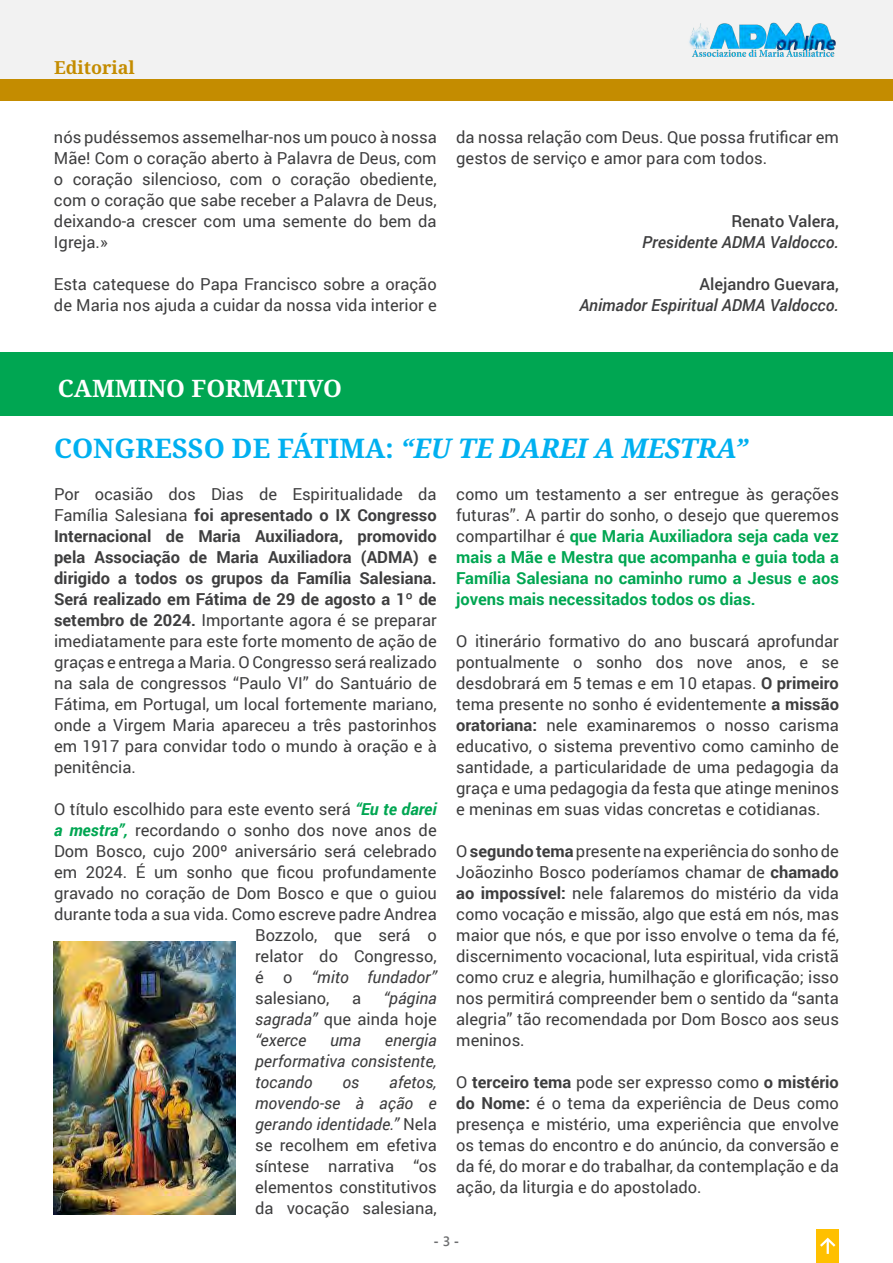
<style>
.page{position:relative;width:893px;height:1263px;background:#fff}
.page>*{position:absolute;margin:0;border:0;box-sizing:border-box;transform-origin:0 0}
.t1{font:700 27px "Noto Serif";color:#00b0f0}
.t2{font:700 24px "Noto Serif";color:#fff}
.t3{font:700 18px "Noto Serif";color:#c48c00}
.t4{font:16.5px/21px "Roboto";color:#3e3e3f;text-align:justify}
.t5{font:700 16.5px/21px "Roboto";color:#00a652;text-align:justify}
.t6{font:italic 16.5px/21px "Roboto";color:#3e3e3f;text-align:justify}
.t7{font:italic 500 16.5px "Roboto";color:#3e3e3f}
.t8{font:500 16.5px "Roboto";color:#3e3e3f}
.t9{font:700 13.5px "Segoe UI";color:#6d6e70}
.s1{font-style:italic}
.s2{font-weight:700}
.s3{font-weight:700;font-style:italic;color:#00a652}
.s4{font-style:normal}
.s5{font-weight:400;color:#3e3e3f}
.s6{font-weight:600}
</style>
<div class="page">
<div style="left:0;top:0;width:893px;height:80px;background:#f2f2f2"></div>
<img style="left:689px;top:22px;width:147px;height:35px">
<div style="left:816px;top:1229px;width:23px;height:34px;background:#ffc000"></div>
<svg style="left:820px;top:1237px;width:16px;height:17px"></svg>
<div style="left:0;top:80px;width:893px;height:20px;background:#c48c00"></div>
<div style="left:0;top:353px;width:893px;height:63px;background:#00a652"></div>
<img style="left:54px;top:942px;width:182px;height:273px">
<p class="t3" style="left:54px;top:54px;width:82px">Editorial</p>
<p class="t4" style="left:54px;top:126px;width:384px">nós pudéssemos assemelhar-nos um pouco à nossa Mãe! Com o coração aberto à Palavra de Deus, com o coração silencioso, com o coração obediente, com o coração que sabe receber a Palavra de Deus, deixando-a crescer com uma semente do bem da Igreja.»</p>
<p class="t4" style="left:54px;top:273px;width:384px">Esta catequese do Papa Francisco sobre a oração de Maria nos ajuda a cuidar da nossa vida interior e</p>
<p class="t4" style="left:456px;top:126px;width:384px">da nossa relação com Deus. Que possa frutificar em gestos de serviço e amor para com todos.</p>
<p class="t8" style="left:731px;top:209px;width:109px">Renato Valera,</p>
<p class="t7" style="left:642px;top:230px;width:198px">Presidente ADMA Valdocco.</p>
<p class="t8" style="left:699px;top:272px;width:141px">Alejandro Guevara,</p>
<p class="t7" style="left:580px;top:293px;width:261px">Animador Espiritual ADMA Valdocco.</p>
<p class="t2" style="left:58px;top:371px;width:286px">CAMMINO FORMATIVO</p>
<p class="t1" style="left:54px;top:429px;width:696px">CONGRESSO DE FÁTIMA: <span class="s1">“EU TE DAREI A MESTRA”</span></p>
<p class="t4" style="left:54px;top:483px;width:384px">Por ocasião dos Dias de Espiritualidade da Família Salesiana <span class="s2">foi apresentado o IX Congresso Internacional de Maria Auxiliadora, promovido pela Associação de Maria Auxiliadora (ADMA) e dirigido a todos os grupos da Família Salesiana.<br>Será realizado em Fátima de 29 de agosto a 1º de setembro de 2024.</span> Importante agora é se preparar imediatamente para este forte momento de ação de graças e entrega a Maria. O Congresso será realizado na sala de congressos “Paulo VI” do Santuário de Fátima, em Portugal, um local fortemente mariano, onde a Virgem Maria apareceu a três pastorinhos em 1917 para convidar todo o mundo à oração e à penitência.</p>
<p class="t4" style="left:54px;top:798px;width:384px">O título escolhido para este evento será <span class="s3">“Eu te darei</span></p>
<p class="t4" style="left:54px;top:819px;width:384px"><span class="s3">a mestra”,</span> recordando o sonho dos nove anos de</p>
<p class="t4" style="left:54px;top:840px;width:384px">Dom Bosco, cujo 200º aniversário será celebrado</p>
<p class="t4" style="left:54px;top:861px;width:384px">em 2024. É um sonho que ficou profundamente</p>
<p class="t4" style="left:54px;top:882px;width:384px">gravado no coração de Dom Bosco e que o guiou</p>
<p class="t4" style="left:54px;top:903px;width:384px">durante toda a sua vida. Como escreve padre Andrea</p>
<p class="t4" style="left:255px;top:924px;width:183px">Bozzolo, que será o</p>
<p class="t4" style="left:255px;top:945px;width:183px">relator do Congresso,</p>
<p class="t6" style="left:255px;top:966px;width:183px"><span class="s4">é o</span> “mito fundador”</p>
<p class="t4" style="left:255px;top:987px;width:76px">salesiano,</p>
<p class="t4" style="left:352px;top:987px;width:11px">a</p>
<p class="t5" style="left:456px;top:483px;width:384px"><span class="s5">como um testamento a ser entregue às gerações futuras”. A partir do sonho, o desejo que queremos compartilhar é</span> que Maria Auxiliadora seja cada vez mais a Mãe e Mestra que acompanha e guia toda a Família Salesiana no caminho rumo a Jesus e aos jovens mais necessitados todos os dias.</p>
<p class="t4" style="left:456px;top:630px;width:384px">O itinerário formativo do ano buscará aprofundar pontualmente o sonho dos nove anos, e se desdobrará em 5 temas e em 10 etapas. <span class="s2">O primeiro </span>tema presente no sonho é evidentemente <span class="s2">a missão oratoriana:</span> nele examinaremos o nosso carisma educativo, o sistema preventivo como caminho de santidade, a particularidade de uma pedagogia da graça e uma pedagogia da festa que atinge meninos e meninas em suas vidas concretas e cotidianas.</p>
<p class="t4" style="left:456px;top:840px;width:384px">O <span class="s2">segundo tema</span> presente na experiência do sonho de Joãozinho Bosco poderíamos chamar de <span class="s2">chamado ao impossível:</span> nele falaremos do mistério da vida como vocação e missão, algo que está em nós, mas maior que nós, e que por isso envolve o tema da fé, discernimento vocacional, luta espiritual, vida cristã como cruz e alegria, humilhação e glorificação; isso nos permitirá compreender bem o sentido da “santa alegria” tão recomendada por Dom Bosco aos seus meninos.</p>
<p class="t4" style="left:456px;top:1071px;width:384px">O <span class="s2">terceiro tema</span> pode ser expresso como <span class="s2">o mistério do Nome:</span> é o tema da experiência de Deus como presença e mistério, uma experiência que envolve os temas do encontro e do anúncio, da conversão e da fé, do morar e do trabalhar, da contemplação e da ação, da liturgia e do apostolado.</p>
<p class="t6" style="left:255px;top:987px;width:183px;text-indent:128px">“página sagrada” <span class="s4">que ainda hoje </span>“exerce</p>
<p class="t6" style="left:255px;top:1029px;width:183px;text-indent:130px">energia performativa consistente, tocando</p>
<p class="t6" style="left:330px;top:1029px;width:32px">uma</p>
<p class="t4" style="left:255px;top:1071px;width:183px;text-indent:134px"><span class="s1">afetos, movendo-se à ação e gerando identidade.”</span> Nela se recolhem em efetiva síntese narrativa “os elementos constitutivos da vocação salesiana,</p>
<p class="t6" style="left:342px;top:1071px;width:18px">os</p>
<p class="t9" style="left:434px;top:1229px;width:27px">- <span class="s6">3</span> -</p>
</div>
